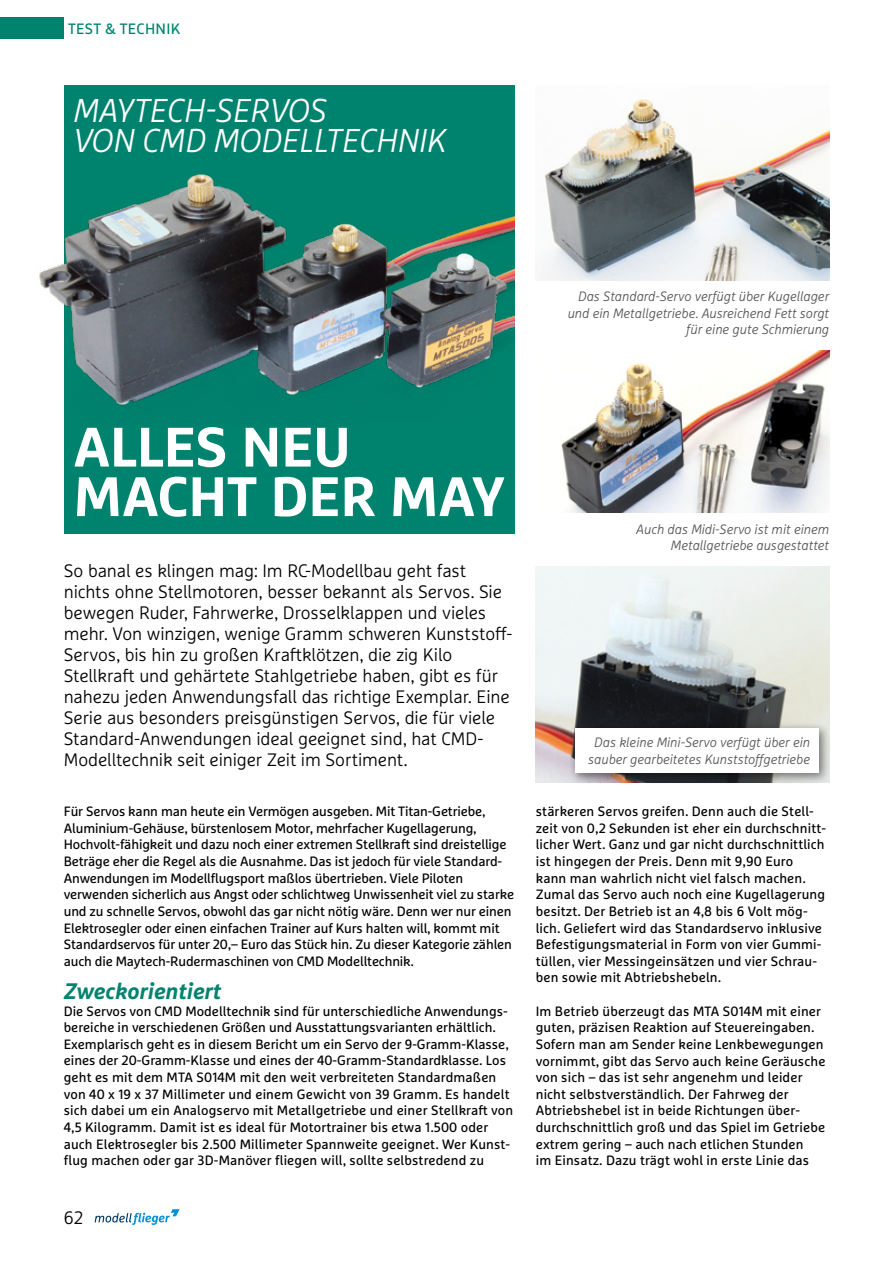
<style>
.page{position:relative;width:893px;height:1263px;background:#fff}
.page>*{position:absolute;margin:0;border:0;box-sizing:border-box;transform-origin:0 0}
.t1{font:700 55.5px/49.5px "Marselis OT";color:#fff}
.t2{font:italic 300 33px/30px "Marselis OT";color:#fff}
.t3{font:italic 700 22.5px "Marselis OT";color:#00836e}
.t4{font:300 18px/21px "Marselis OT";letter-spacing:-.01em;color:#000}
.t5{font:15px "Marselis OT";color:#00836e}
.t6{font:13.5px/16.6px "Marselis OT";letter-spacing:.01em;color:#000}
.t7{font:13.5px/16.6px "Marselis OT";letter-spacing:-.01em;color:#000}
.t8{font:italic 300 13.5px/16.5px "Marselis OT";color:#565655;text-align:right}
</style>
<div class="page">
<div style="left:64px;top:85px;width:450px;height:449px;background:#00836e"></div>
<svg style="left:95px;top:1209px;width:85px;height:16px"></svg>
<div style="left:0;top:17px;width:64px;height:22px;background:#00836e"></div>
<img style="left:544px;top:99px;width:285px;height:181px">
<img style="left:536px;top:567px;width:293px;height:216px">
<div style="left:569px;top:722px;width:262px;height:62px;background:#000;opacity:.5"></div>
<div style="left:575px;top:728px;width:244px;height:44px;background:#fff"></div>
<img style="left:561px;top:351px;width:268px;height:161px">
<img style="left:39px;top:174px;width:475px;height:232px">
<p class="t5" style="left:68px;top:20px;width:17px">Test</p>
<p class="t5" style="left:105px;top:20px;width:33px">&amp; Tech</p>
<p class="t5" style="left:156px;top:20px;width:19px">nik</p>
<p class="t2" style="left:74px;top:95px;width:372px">Maytech-Servos<br>von CMD Modelltechnik</p>
<p class="t8" style="left:568px;top:288px;width:263px">Das Standard-Servo verfügt über Kugellager und ein Metallgetriebe. Ausreichend Fett sorgt für eine gute Schmierung</p>
<p class="t1" style="left:74px;top:421px;width:433px">ALLES NEU<br>MACHT DER MAY</p>
<p class="t4" style="left:64px;top:560px;width:450px">So banal es klingen mag: Im RC-Modellbau geht fast nichts ohne Stellmotoren, besser bekannt als Servos. Sie bewegen Ruder, Fahrwerke, Drosselklappen und vieles mehr. Von winzigen, wenige Gramm schweren Kunststoff-Servos, bis hin zu großen Kraftklötzen, die zig Kilo Stellkraft und gehärtete Stahlgetriebe haben, gibt es für nahezu jeden Anwendungsfall das richtige Exemplar. Eine Serie aus besonders preisgünstigen Servos, die für viele Standard-Anwendungen ideal geeignet sind, hat CMD-Modelltechnik seit einiger Zeit im Sortiment.</p>
<p class="t7" style="left:64px;top:803px;width:452px">Für Servos kann man heute ein Vermögen ausgeben. Mit Titan-Getriebe, Aluminium-Gehäuse, bürstenlosem Motor, mehrfacher Kugellagerung, Hochvolt-fähigkeit und dazu noch einer extremen Stellkraft sind dreistellige Beträge eher die Regel als die Ausnahme. Das ist jedoch für viele Standard-Anwendungen im Modellflugsport maßlos übertrieben. Viele Piloten verwenden sicherlich aus Angst oder schlichtweg Unwissenheit viel zu starke und zu schnelle Servos, obwohl das gar nicht nötig wäre. Denn wer nur einen Elektrosegler oder einen einfachen Trainer auf Kurs halten will, kommt mit Standardservos für unter 20,– Euro das Stück hin. Zu dieser Kategorie zählen auch die Maytech-Rudermaschinen von CMD Modelltechnik.</p>
<p class="t3" style="left:64px;top:977px;width:159px">Zweckorientiert</p>
<p class="t6" style="left:64px;top:1002px;width:451px">Die Servos von CMD Modelltechnik sind für unterschiedliche Anwendungs&shy;bereiche in verschiedenen Größen und Ausstattungsvarianten erhältlich.<br>Exemplarisch geht es in diesem Bericht um ein Servo der 9-Gramm-Klasse, eines der 20-Gramm-Klasse und eines der 40-Gramm-Standardklasse. Los geht es mit dem MTA S014M mit den weit verbreiteten Standardmaßen von 40 x 19 x 37 Millimeter und einem Gewicht von 39 Gramm. Es handelt sich dabei um ein Analogservo mit Metallgetriebe und einer Stellkraft von 4,5 Kilogramm. Damit ist es ideal für Motortrainer bis etwa 1.500 oder auch Elektrosegler bis 2.500 Millimeter Spannweite geeignet. Wer Kunst&shy;flug machen oder gar 3D-Manöver fliegen will, sollte selbstredend zu</p>
<p class="t4" style="left:64px;top:1207px;width:21px">62</p>
<p class="t8" style="left:636px;top:521px;width:194px">Auch das Midi-Servo ist mit einem<br>Metallgetriebe ausgestattet</p>
<p class="t8" style="left:588px;top:734px;width:223px;text-align:center">Das kleine Mini-Servo verfügt über ein sauber gearbeitetes Kunststoffgetriebe</p>
<p class="t6" style="left:536px;top:803px;width:292px">stärkeren Servos greifen. Denn auch die Stell&shy;zeit von 0,2 Sekunden ist eher ein durchschnitt&shy;licher Wert. Ganz und gar nicht durchschnittlich ist hingegen der Preis. Denn mit 9,90 Euro kann man wahrlich nicht viel falsch machen.<br>Zumal das Servo auch noch eine Kugellagerung besitzt. Der Betrieb ist an 4,8 bis 6 Volt mög&shy;lich. Geliefert wird das Standardservo inklusive Befestigungsmaterial in Form von vier Gummi&shy;tüllen, vier Messingeinsätzen und vier Schrau&shy;ben sowie mit Abtriebshebeln.</p>
<p class="t6" style="left:536px;top:1002px;width:291px">Im Betrieb überzeugt das MTA S014M mit einer guten, präzisen Reaktion auf Steuereingaben.<br>Sofern man am Sender keine Lenkbewegungen vornimmt, gibt das Servo auch keine Geräusche von sich – das ist sehr angenehm und leider nicht selbstverständlich. Der Fahrweg der Abtriebshebel ist in beide Richtungen über&shy;durchschnittlich groß und das Spiel im Getriebe extrem gering – auch nach etlichen Stunden<br>im Einsatz. Dazu trägt wohl in erste Linie das</p>
</div>
